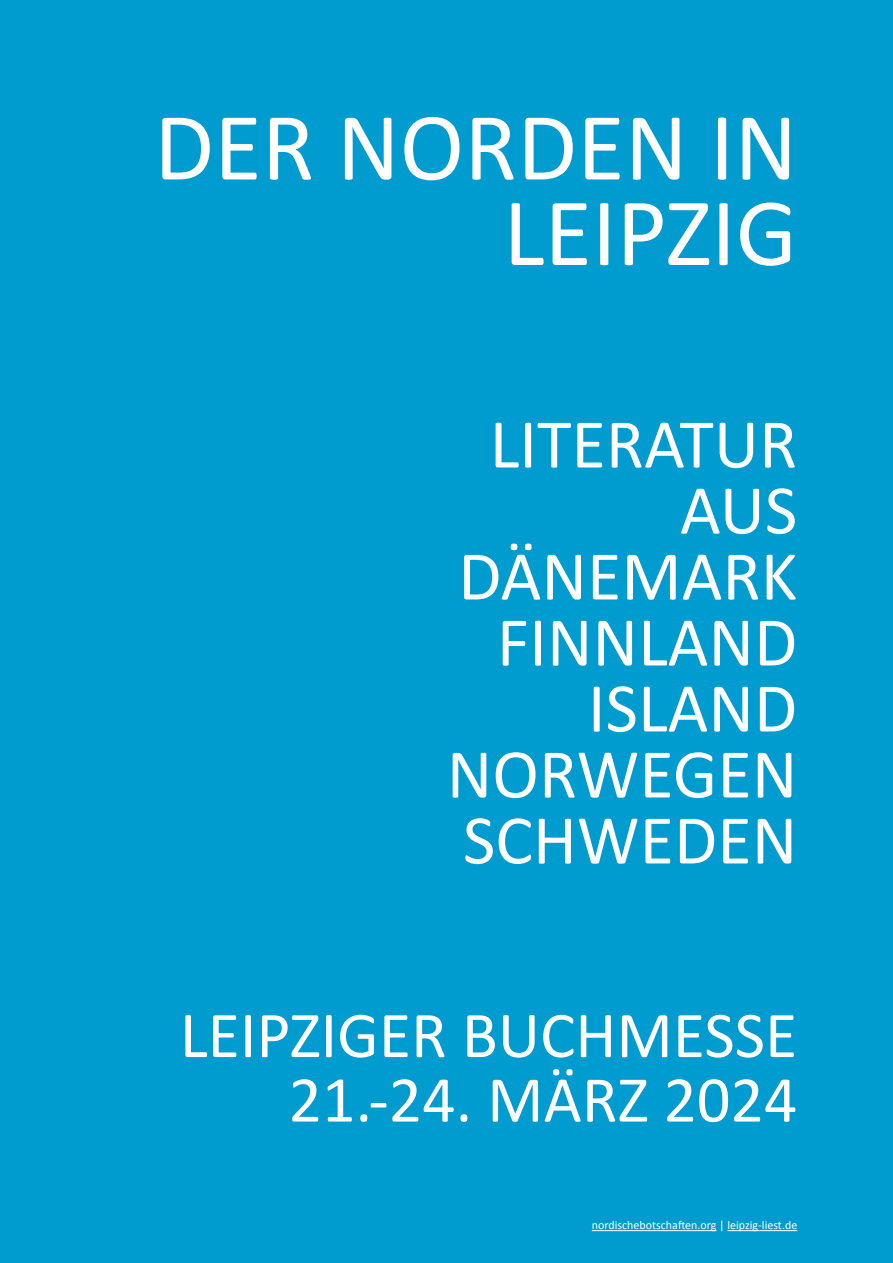
<style>
.page{position:relative;width:893px;height:1263px;background:#009bcf}
.page>*{position:absolute;margin:0;border:0;box-sizing:border-box;transform-origin:0 0}
.t1{font:97.5px/85.5px "Calibri";color:#fff;text-align:right}
.t2{font:70.5px/66px "Calibri";color:#fff;text-align:right}
.t3{font:66px/64.5px "Calibri";color:#fff;text-align:right}
.t4{font:12px "Calibri";color:#fff}
</style>
<div class="page">
<hr style="left:592px;top:1230px;width:124px;height:1px;background:#fff">
<hr style="left:727px;top:1230px;width:70px;height:1px;background:#fff">
<h1 class="t1" style="left:154px;top:105px;width:645px">DER NORDEN IN<br>LEIPZIG</h1>
<p class="t2" style="left:447px;top:411px;width:352px">LITERATUR<br>AUS<br>DÄNEMARK<br>FINNLAND<br>ISLAND<br>NORWEGEN<br>SCHWEDEN</p>
<p class="t3" style="left:180px;top:1003px;width:619px">LEIPZIGER BUCHMESSE<br>21.-24. MÄRZ 2024</p>
<p class="t4" style="left:592px;top:1218px;width:207px">nordischebotschaften.org | leipzig-liest.de</p>
</div>
